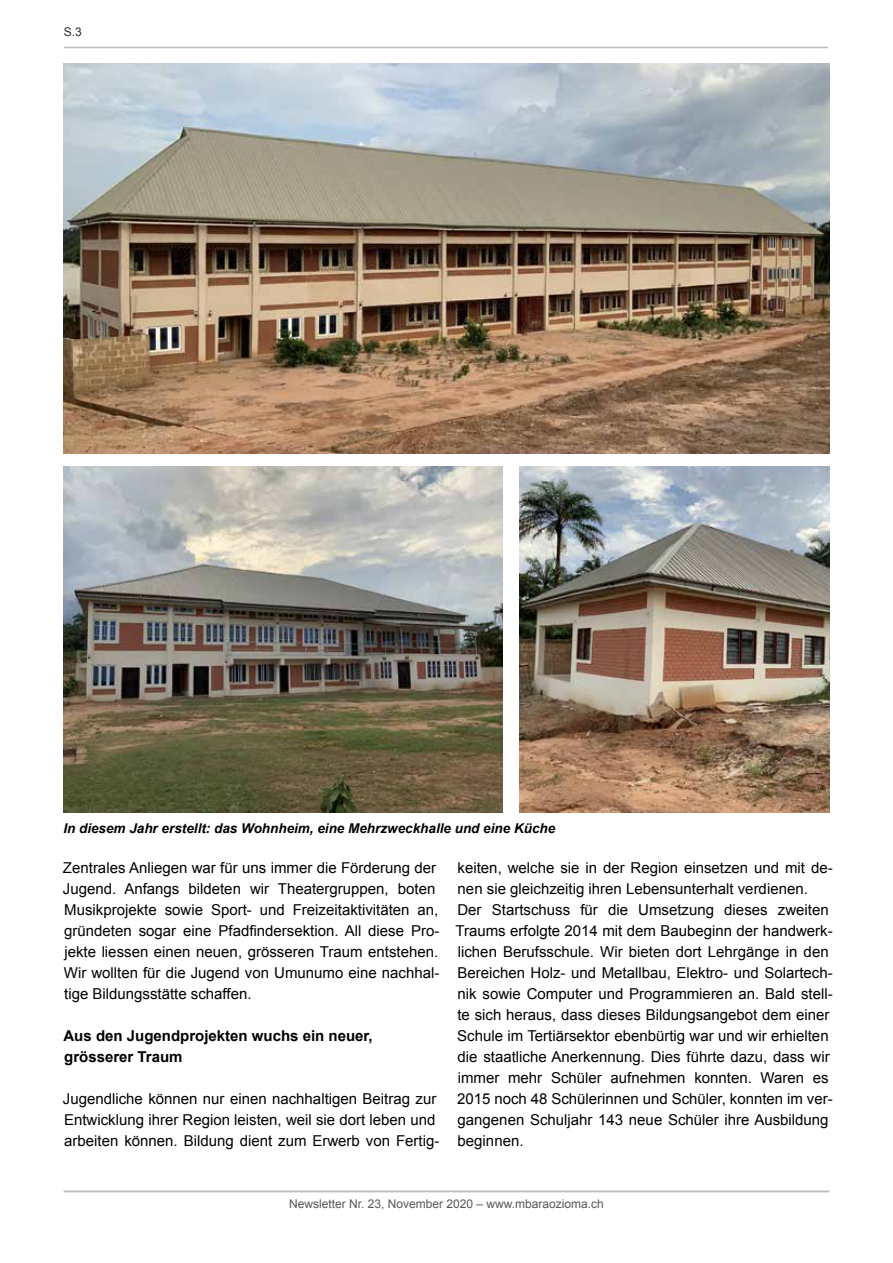
<style>
.page{position:relative;width:893px;height:1263px;background:#fff}
.page>*{position:absolute;margin:0;border:0;box-sizing:border-box;transform-origin:0 0}
.t1{font:15px/21px "Arial";color:#000}
.t2{font:700 15px/21px "Arial";color:#000}
.t3{font:italic 700 13.5px "Arial";color:#000}
.t4{font:12px "Arial";color:#575756}
.t5{font:12px "Arial";color:#2d2d30}
</style>
<div class="page">
<img style="left:64px;top:64px;width:765px;height:390px">
<img style="left:519px;top:466px;width:310px;height:346px">
<img style="left:64px;top:466px;width:439px;height:346px">
<hr style="left:64px;top:1191px;width:765px;height:1px;background:#bcbcbc">
<hr style="left:64px;top:47px;width:764px;height:1px;background:#bcbcbc">
<p class="t5" style="left:64px;top:24px;width:20px">S.3</p>
<p class="t3" style="left:63px;top:819px;width:493px">In diesem Jahr erstellt: das Wohnheim, eine Mehrzweckhalle und eine Küche</p>
<p class="t1" style="left:63px;top:857px;width:378px">Zentrales Anliegen war für uns immer die Förderung der Jugend. Anfangs bildeten wir Theatergruppen, boten Musikprojekte sowie Sport- und Freizeitaktivitäten an, gründeten sogar eine Pfadfindersektion. All diese Pro&shy;jekte liessen einen neuen, grösseren Traum entstehen.<br>Wir wollten für die Jugend von Umunumo eine nachhal&shy;tige Bildungsstätte schaffen.</p>
<p class="t2" style="left:63px;top:1026px;width:311px">Aus den Jugendprojekten wuchs ein neuer, grösserer Traum</p>
<p class="t1" style="left:63px;top:1088px;width:378px">Jugendliche können nur einen nachhaltigen Beitrag zur<br>Entwicklung ihrer Region leisten, weil sie dort leben und arbeiten können. Bildung dient zum Erwerb von Fertig-</p>
<p class="t1" style="left:455px;top:857px;width:379px">keiten, welche sie in der Region einsetzen und mit de&shy;nen sie gleichzeitig ihren Lebensunterhalt verdienen.<br>Der Startschuss für die Umsetzung dieses zweiten Traums erfolgte 2014 mit dem Baubeginn der handwerk&shy;lichen Berufsschule. Wir bieten dort Lehrgänge in den Bereichen Holz- und Metallbau, Elektro- und Solartech&shy;nik sowie Computer und Programmieren an. Bald stell&shy;te sich heraus, dass dieses Bildungsangebot dem einer Schule im Tertiärsektor ebenbürtig war und wir erhielten die staatliche Anerkennung. Dies führte dazu, dass wir immer mehr Schüler aufnehmen konnten. Waren es 2015 noch 48 Schülerinnen und Schüler, konnten im ver&shy;gangenen Schuljahr 143 neue Schüler ihre Ausbildung beginnen.</p>
<p class="t4" style="left:289px;top:1196px;width:316px">Newsletter Nr. 23, November 2020 – www.mbaraozioma.ch</p>
</div>
